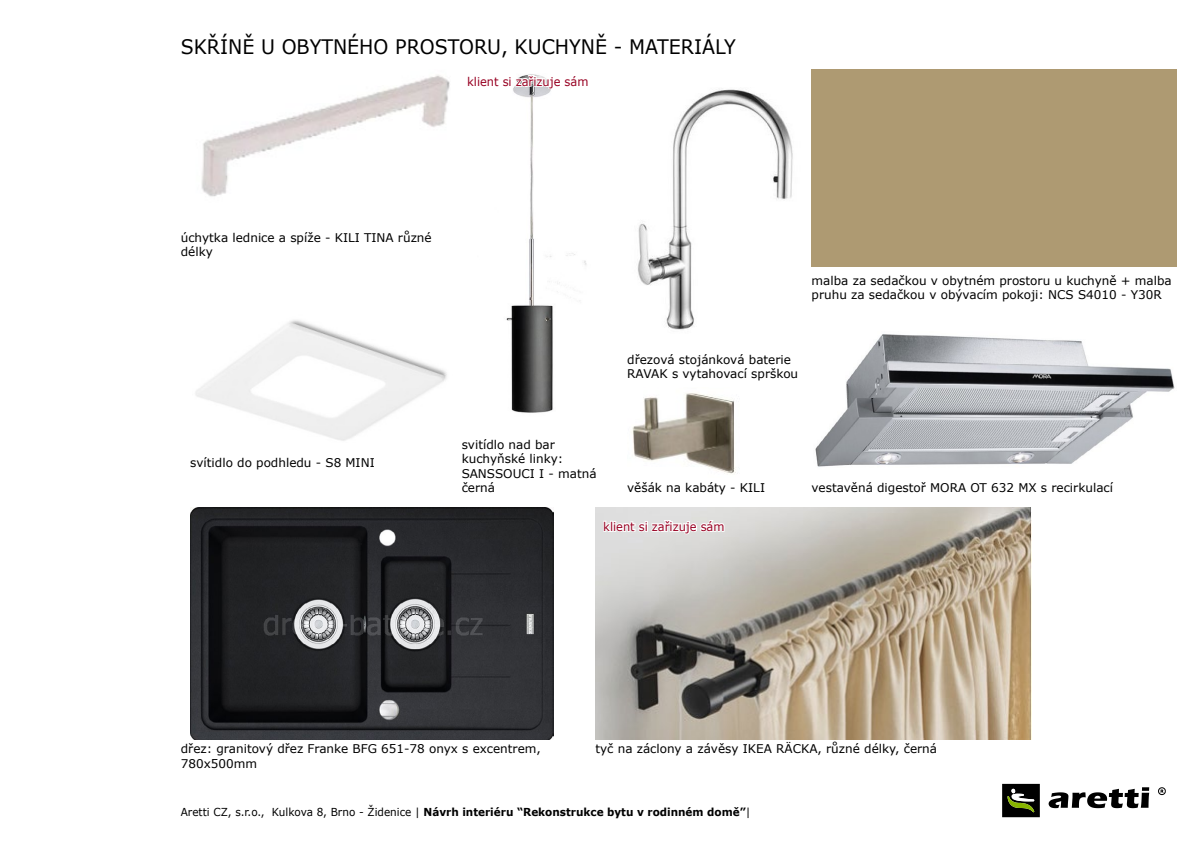
<style>
.page{position:relative;width:1191px;height:842px;background:#fff}
.page>*{position:absolute;margin:0;border:0;box-sizing:border-box;transform-origin:0 0}
.t1{font:20px "Verdana";color:#000;scale:.95 1}
.t2{font:12px/14.4px "Verdana";color:#000}
.t3{font:12px "Verdana";color:#980223;scale:.95 1}
.t4{font:700 11px "Verdana";color:#000;scale:.95 1}
.s1{font-weight:400}
</style>
<div class="page">
<svg style="left:1158px;top:787px;width:7px;height:8px"></svg>
<svg style="left:1048px;top:787px;width:101px;height:21px"></svg>
<svg style="left:1002px;top:784px;width:37px;height:33px"></svg>
<img style="left:201px;top:75px;width:249px;height:122px">
<img style="left:506px;top:90px;width:81px;height:323px">
<img style="left:637px;top:89px;width:156px;height:241px">
<img style="left:195px;top:320px;width:252px;height:121px">
<img style="left:632px;top:393px;width:108px;height:81px">
<img style="left:190px;top:507px;width:364px;height:233px">
<img style="left:595px;top:507px;width:436px;height:233px">
<div style="left:811px;top:69px;width:365px;height:198px;background:#ae9a72"></div>
<svg style="left:513px;top:74px;width:38px;height:16px"></svg>
<img style="left:815px;top:334px;width:360px;height:133px">
<svg style="left:602px;top:518px;width:123px;height:17px"></svg>
<h1 class="t1" style="left:181px;top:33px;width:586px">SKŘÍNĚ U OBYTNÉHO PROSTORU, KUCHYNĚ - MATERIÁLY</h1>
<p class="t3" style="left:467px;top:73px;width:129px">klient si zařizuje sám</p>
<p class="t2" style="left:181px;top:230px;width:252px">úchytka lednice a spíže - KILI TINA různé délky</p>
<p class="t2" style="left:190px;top:455px;width:186px">svítidlo do podhledu - S8 MINI</p>
<p class="t2" style="left:811px;top:273px;width:362px">malba za sedačkou v obytném prostoru u kuchyně + malba pruhu za sedačkou v obývacím pokoji: NCS S4010 - Y30R</p>
<p class="t2" style="left:627px;top:352px;width:172px">dřezová stojánková baterie<br>RAVAK s vytahovací sprškou</p>
<p class="t2" style="left:462px;top:437px;width:136px">svitídlo nad bar kuchyňské linky:<br>SANSSOUCI I - matná černá</p>
<p class="t2" style="left:627px;top:481px;width:139px">věšák na kabáty - KILI</p>
<p class="t3" style="left:603px;top:518px;width:129px">klient si zařizuje sám</p>
<p class="t2" style="left:811px;top:481px;width:303px">vestavěná digestoř MORA OT 632 MX s recirkulací</p>
<p class="t2" style="left:181px;top:742px;width:362px">dřez: granitový dřez Franke BFG 651-78 onyx s excentrem,<br>780x500mm</p>
<p class="t2" style="left:595px;top:742px;width:343px">tyč na záclony a závěsy IKEA RÄCKA, různé délky, černá</p>
<p class="t4" style="left:181px;top:804px;width:601px"><span class="s1">Aretti CZ, s.r.o., Kulkova 8, Brno - Židenice |</span> Návrh interiéru “Rekonstrukce bytu v rodinném domě”<span class="s1">|</span></p>
</div>
